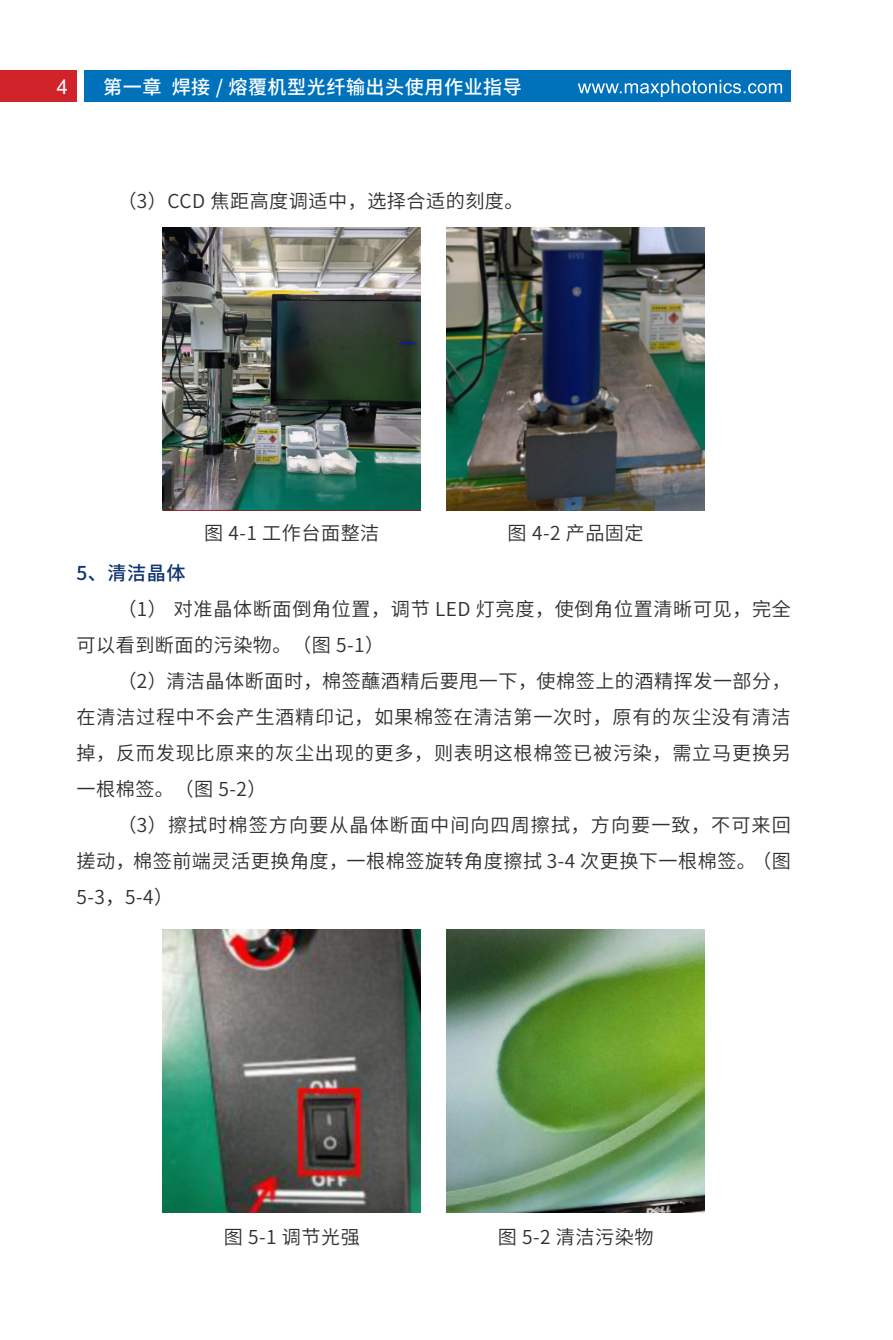
<style>
.page{position:relative;width:893px;height:1340px;background:#fff}
.page>*{position:absolute;margin:0;border:0;box-sizing:border-box;transform-origin:0 0}
.t1{font:20.25px "Arial";color:#fff}
._1-正文{font:19.12px/36px "Source Han Sans SC";letter-spacing:.03em;color:#312f30;text-align:justify}
.t2{font:500 19.12px "Source Han Sans SC";letter-spacing:.025em;color:#fff}
._3-内文小标{font:500 19.12px "Source Han Sans SC";color:#103371}
</style>
<div class="page">
<div style="left:84px;top:70px;width:707px;height:32px;background:#0072bc"></div>
<div style="left:0;top:70px;width:77px;height:32px;background:#d1232a"></div>
<svg style="left:578px;top:80px;width:204px;height:17px"></svg>
<img style="left:163px;top:227px;width:258px;height:283px">
<img style="left:447px;top:227px;width:258px;height:283px">
<img style="left:163px;top:929px;width:258px;height:283px">
<img style="left:447px;top:929px;width:258px;height:283px">
<p class="t1" style="left:57px;top:73px;width:13px">4</p>
<p class="t2" style="left:103px;top:76px;width:420px">第一章 焊接 / 熔覆机型光纤输出头使用作业指导</p>
<p class="_1-正文" style="left:117px;top:184px;width:408px">（3）CCD 焦距高度调适中，选择合适的刻度。</p>
<p class="_1-正文" style="left:204px;top:515px;width:177px">图 4-1 工作台面整洁</p>
<p class="_1-正文" style="left:508px;top:515px;width:138px">图 4-2 产品固定</p>
<p class="_3-内文小标" style="left:77px;top:562px;width:110px">5、清洁晶体</p>
<p class="_1-正文" style="left:77px;top:591px;width:716px;text-indent:41px">（1） 对准晶体断面倒角位置，调节 LED 灯亮度，使倒角位置清晰可见，完全可以看到断面的污染物。（图 5-1）</p>
<p class="_1-正文" style="left:77px;top:663px;width:716px;text-indent:41px">（2）清洁晶体断面时，棉签蘸酒精后要甩一下，使棉签上的酒精挥发一部分，在清洁过程中不会产生酒精印记，如果棉签在清洁第一次时，原有的灰尘没有清洁掉，反而发现比原来的灰尘出现的更多，则表明这根棉签已被污染，需立马更换另一根棉签。（图 5-2）</p>
<p class="_1-正文" style="left:77px;top:807px;width:716px;text-indent:41px">（3）擦拭时棉签方向要从晶体断面中间向四周擦拭，方向要一致，不可来回搓动，棉签前端灵活更换角度，一根棉签旋转角度擦拭 3-4 次更换下一根棉签。（图5-3，5-4）</p>
<p class="_1-正文" style="left:224px;top:1218px;width:138px">图 5-1 调节光强</p>
<p class="_1-正文" style="left:498px;top:1218px;width:157px">图 5-2 清洁污染物</p>
</div>
